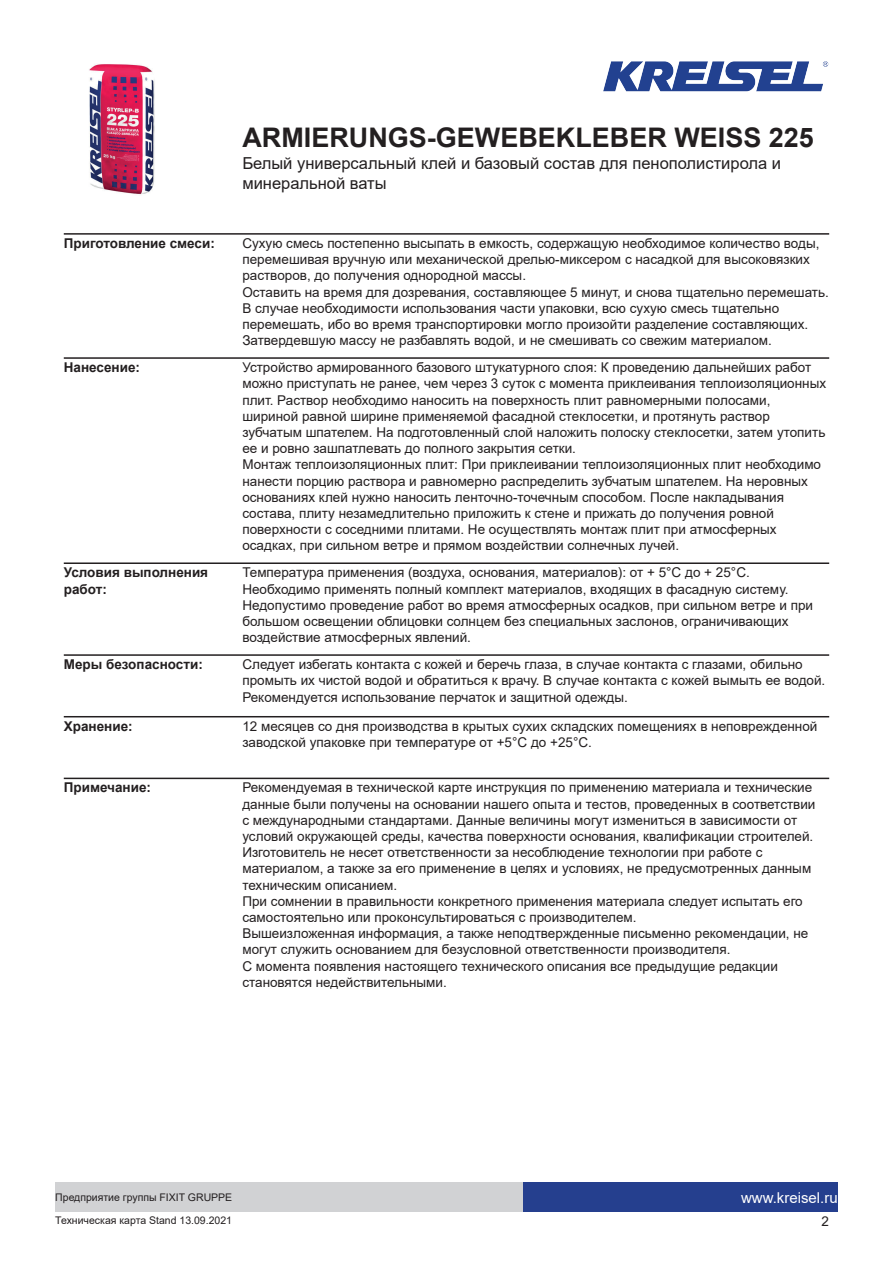
<style>
.page{position:relative;width:893px;height:1263px;background:#fff}
.page>*{position:absolute;margin:0;border:0;box-sizing:border-box;transform-origin:0 0}
.t1{font:700 27px "Arial";color:#231f20}
.t2{font:16.5px/19.8px "Arial";color:#231f20}
.t3{font:15px "Arial";color:#fff}
.t4{font:13.5px/16.2px "Arial";color:#231f20}
.t5{font:700 13.5px/16.2px "Arial";color:#231f20}
.t6{font:10.5px "Arial";color:#231f20}
</style>
<div class="page">
<img style="left:89px;top:64px;width:66px;height:131px">
<img style="left:603px;top:61px;width:226px;height:31px">
<div style="left:523px;top:1182px;width:315px;height:30px;background:#253f8e"></div>
<div style="left:55px;top:1182px;width:468px;height:30px;background:#d1d2d4"></div>
<hr style="left:64px;top:233px;width:765px;height:2px;background:#231f20">
<hr style="left:64px;top:357px;width:765px;height:2px;background:#231f20">
<hr style="left:64px;top:562px;width:765px;height:2px;background:#231f20">
<hr style="left:64px;top:654px;width:765px;height:2px;background:#231f20">
<hr style="left:64px;top:716px;width:765px;height:1px;background:#231f20">
<hr style="left:64px;top:778px;width:765px;height:1px;background:#231f20">
<h1 class="t1" style="left:242px;top:119px;width:573px">ARMIERUNGS-GEWEBEKLEBER WEISS 225</h1>
<p class="t2" style="left:242px;top:154px;width:540px">Белый универсальный клей и базовый состав для пенополистирола и минеральной ваты</p>
<p class="t5" style="left:64px;top:235px;width:153px">Приготовление смеси:</p>
<p class="t4" style="left:242px;top:235px;width:588px">Сухую смесь постепенно высыпать в емкость, содержащую необходимое количество воды, перемешивая вручную или механической дрелью-миксером с насадкой для высоковязких растворов, до получения однородной массы.<br>Оставить на время для дозревания, составляющее 5 минут, и снова тщательно перемешать.<br>В случае необходимости использования части упаковки, всю сухую смесь тщательно перемешать, ибо во время транспортировки могло произойти разделение составляющих.<br>Затвердевшую массу не разбавлять водой, и не смешивать со свежим материалом.</p>
<p class="t5" style="left:64px;top:359px;width:78px">Нанесение:</p>
<p class="t4" style="left:242px;top:359px;width:585px">Устройство армированного базового штукатурного слоя: К проведению дальнейших работ можно приступать не ранее, чем через 3 суток с момента приклеивания теплоизоляционных плит. Раствор необходимо наносить на поверхность плит равномерными полосами, шириной равной ширине применяемой фасадной стеклосетки, и протянуть раствор зубчатым шпателем. На подготовленный слой наложить полоску стеклосетки, затем утопить ее и ровно зашпатлевать до полного закрытия сетки.<br>Монтаж теплоизоляционных плит: При приклеивании теплоизоляционных плит необходимо нанести порцию раствора и равномерно распределить зубчатым шпателем. На неровных основаниях клей нужно наносить ленточно-точечным способом. После накладывания состава, плиту незамедлительно приложить к стене и прижать до получения ровной поверхности с соседними плитами. Не осуществлять монтаж плит при атмосферных осадках, при сильном ветре и прямом воздействии солнечных лучей.</p>
<p class="t5" style="left:64px;top:565px;width:146px">Условия выполнения работ:</p>
<p class="t4" style="left:242px;top:564px;width:572px">Температура применения (воздуха, основания, материалов): от + 5°C до + 25°C.<br>Необходимо применять полный комплект материалов, входящих в фасадную систему.<br>Недопустимо проведение работ во время атмосферных осадков, при сильном ветре и при большом освещении облицовки солнцем без специальных заслонов, ограничивающих воздействие атмосферных явлений.</p>
<p class="t5" style="left:64px;top:656px;width:141px">Меры безопасности:</p>
<p class="t4" style="left:242px;top:656px;width:584px">Следует избегать контакта с кожей и беречь глаза, в случае контакта с глазами, обильно промыть их чистой водой и обратиться к врачу. В случае контакта с кожей вымыть ее водой.<br>Рекомендуется использование перчаток и защитной одежды.</p>
<p class="t5" style="left:64px;top:718px;width:70px">Хранение:</p>
<p class="t4" style="left:242px;top:718px;width:577px">12 месяцев со дня производства в крытых сухих складских помещениях в неповрежденной заводской упаковке при температуре от +5°C до +25°C.</p>
<p class="t5" style="left:64px;top:780px;width:89px">Примечание:</p>
<p class="t4" style="left:242px;top:779px;width:575px">Рекомендуемая в технической карте инструкция по применению материала и технические данные были получены на основании нашего опыта и тестов, проведенных в соответствии с международными стандартами. Данные величины могут измениться в зависимости от условий окружающей среды, качества поверхности основания, квалификации строителей.<br>Изготовитель не несет ответственности за несоблюдение технологии при работе с материалом, а также за его применение в целях и условиях, не предусмотренных данным техническим описанием.<br>При сомнении в правильности конкретного применения материала следует испытать его самостоятельно или проконсультироваться с производителем.<br>Вышеизложенная информация, а также неподтвержденные письменно рекомендации, не могут служить основанием для безусловной ответственности производителя.<br>С момента появления настоящего технического описания все предыдущие редакции становятся недействительными.</p>
<p class="t6" style="left:55px;top:1190px;width:179px">Предприятие группы FIXIT GRUPPE</p>
<p class="t3" style="left:741px;top:1187px;width:98px">www.kreisel.ru</p>
<p class="t6" style="left:55px;top:1213px;width:178px">Техническая карта Stand 13.09.2021</p>
<p class="t4" style="left:821px;top:1213px;width:9px">2</p>
</div>
